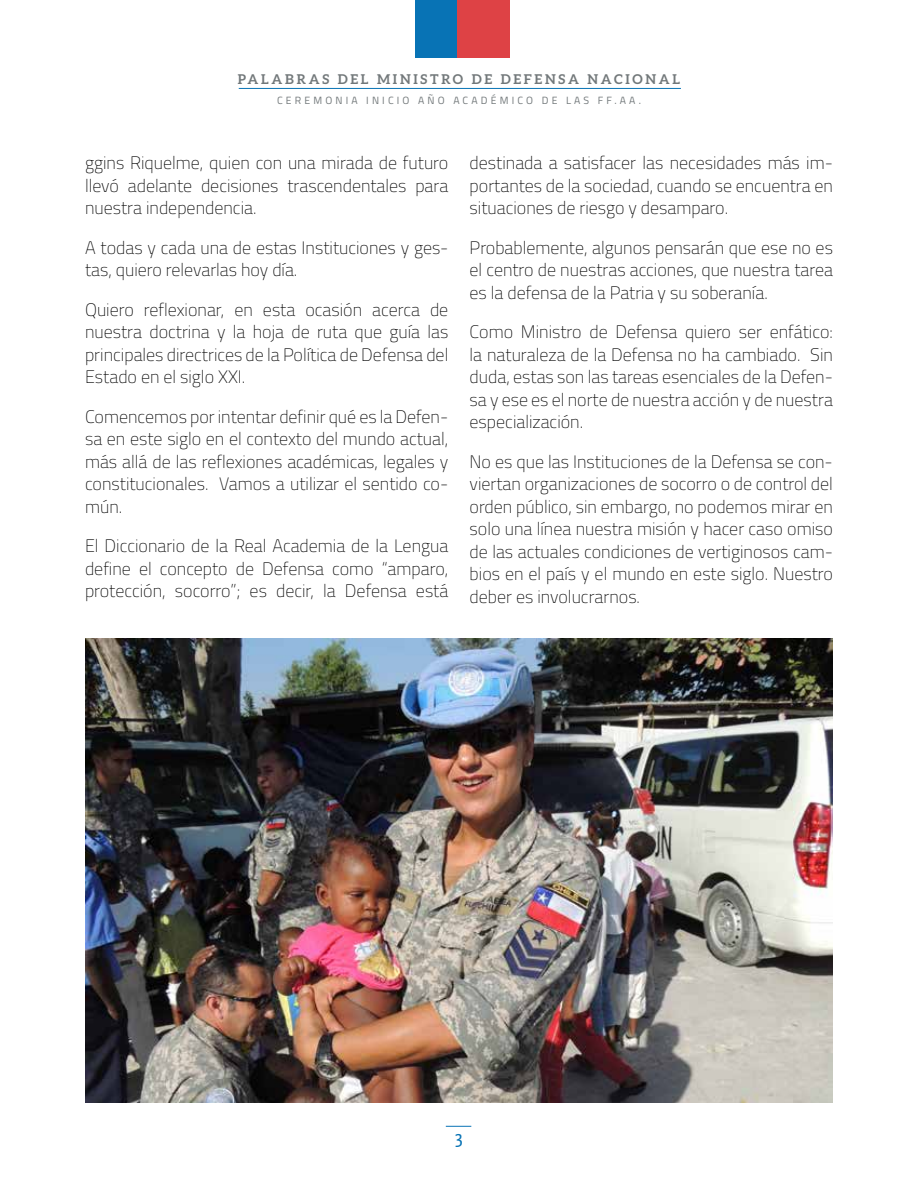
<style>
.page{position:relative;width:918px;height:1188px;background:#fff}
.page>*{position:absolute;margin:0;border:0;box-sizing:border-box;transform-origin:0 0}
.t1{font:19.5px "Nexus Sans";color:#0873b5}
.t2{font:100 18px/22.5px "Titillium Web";color:#000;text-align:justify}
.t3{font:700 13.5px "Aleo";letter-spacing:.2em;color:#72787a}
.t4{font:10.5px "Titillium Web";letter-spacing:.3em;color:#72787a}
</style>
<div class="page">
<div style="left:415px;top:0;width:43px;height:58px;background:#0873b5"></div>
<div style="left:458px;top:0;width:52px;height:58px;background:#de4245"></div>
<svg style="left:446px;top:1126px;width:25px;height:1px"></svg>
<hr style="left:239px;top:88px;width:442px;height:1px;background:#0873b5">
<img style="left:85px;top:639px;width:748px;height:464px">
<p class="t3" style="left:238px;top:71px;width:444px">PALABRAS DEL MINISTRO DE DEFENSA NACIONAL</p>
<p class="t4" style="left:277px;top:92px;width:366px">CEREMONIA INICIO AÑO ACADÉMICO DE LAS FF.AA.</p>
<p class="t2" style="left:85px;top:151px;width:365px">ggins Riquelme, quien con una mirada de futuro llevó adelante decisiones trascendentales para nuestra independencia.</p>
<p class="t2" style="left:85px;top:235px;width:365px">A todas y cada una de estas Instituciones y ges&shy;tas, quiero relevarlas hoy día.</p>
<p class="t2" style="left:85px;top:297px;width:365px">Quiero reflexionar, en esta ocasión acerca de nuestra doctrina y la hoja de ruta que guía las principales directrices de la Política de Defensa del Estado en el siglo XXI.</p>
<p class="t2" style="left:85px;top:404px;width:365px">Comencemos por intentar definir qué es la Defen&shy;sa en este siglo en el contexto del mundo actual, más allá de las reflexiones académicas, legales y constitucionales. Vamos a utilizar el sentido co&shy;mún.</p>
<p class="t2" style="left:85px;top:534px;width:365px">El Diccionario de la Real Academia de la Lengua define el concepto de Defensa como “amparo, protección, socorro”; es decir, la Defensa está</p>
<p class="t2" style="left:470px;top:151px;width:365px">destinada a satisfacer las necesidades más im&shy;portantes de la sociedad, cuando se encuentra en situaciones de riesgo y desamparo.</p>
<p class="t2" style="left:470px;top:235px;width:365px">Probablemente, algunos pensarán que ese no es el centro de nuestras acciones, que nuestra tarea es la defensa de la Patria y su soberanía.</p>
<p class="t2" style="left:470px;top:320px;width:365px">Como Ministro de Defensa quiero ser enfático: la naturaleza de la Defensa no ha cambiado. Sin duda, estas son las tareas esenciales de la Defen&shy;sa y ese es el norte de nuestra acción y de nuestra especialización.</p>
<p class="t2" style="left:470px;top:449px;width:365px">No es que las Instituciones de la Defensa se con&shy;viertan organizaciones de socorro o de control del orden público, sin embargo, no podemos mirar en solo una línea nuestra misión y hacer caso omiso de las actuales condiciones de vertiginosos cam&shy;bios en el país y el mundo en este siglo. Nuestro deber es involucrarnos.</p>
<p class="t1" style="left:455px;top:1124px;width:10px">3</p>
</div>
